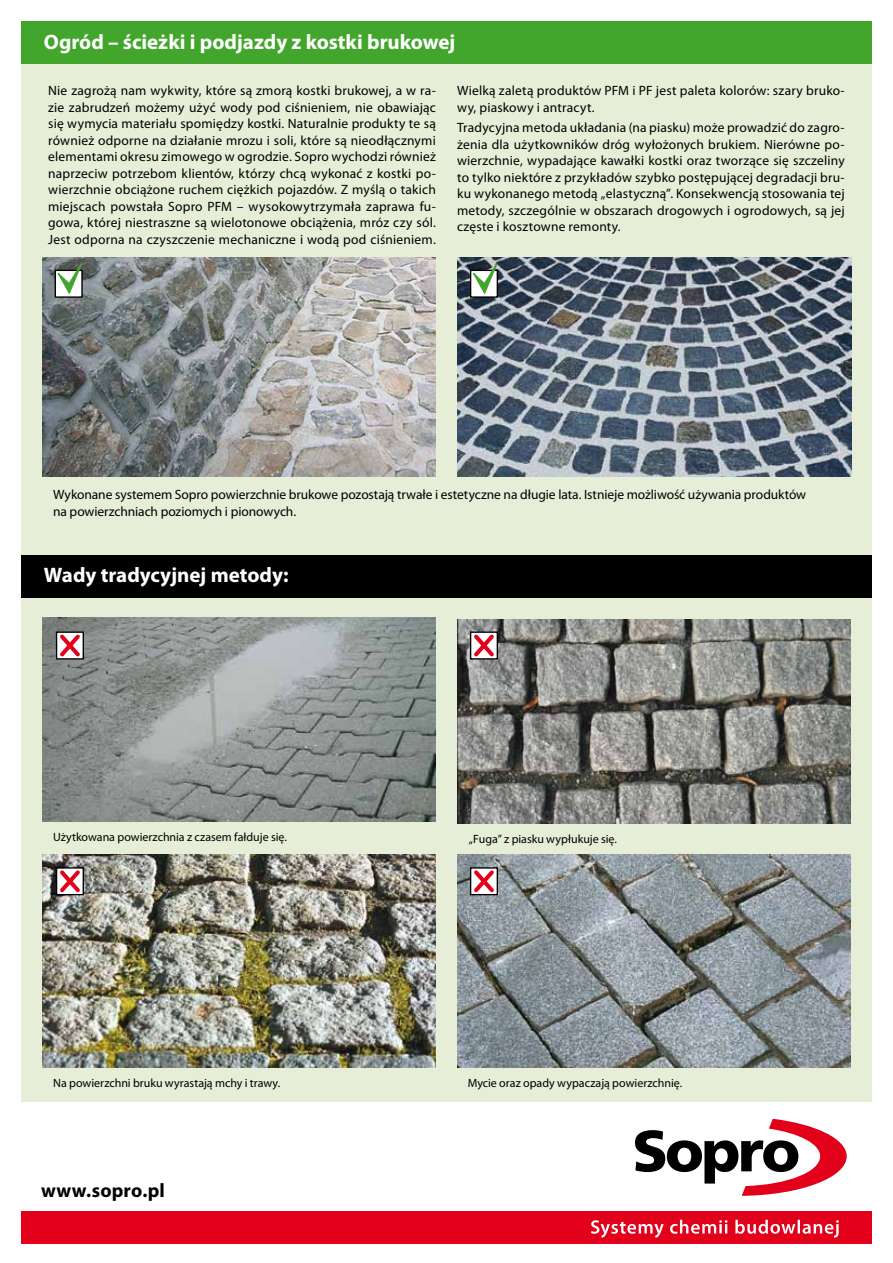
<style>
.page{position:relative;width:893px;height:1263px;background:#fff}
.page>*{position:absolute;margin:0;border:0;box-sizing:border-box;transform-origin:0 0}
.t1{font:700 21px "Myriad Pro";color:#fff}
.t2{font:700 19.5px "Myriad Pro";letter-spacing:.01em;color:#000}
.t3{font:13.5px/16.5px "Myriad Pro";letter-spacing:.005em;color:#000}
.t4{font:12px "Myriad Pro";color:#000}
</style>
<div class="page">
<div style="left:21px;top:54px;width:851px;height:1047px;background:#e6eed7"></div>
<img style="left:43px;top:258px;width:393px;height:218px">
<img style="left:458px;top:258px;width:393px;height:218px">
<div style="left:21px;top:21px;width:851px;height:43px;background:#41a62b"></div>
<div style="left:21px;top:555px;width:851px;height:42px;background:#000"></div>
<img style="left:43px;top:617px;width:393px;height:204px">
<img style="left:43px;top:855px;width:393px;height:212px">
<img style="left:457px;top:619px;width:393px;height:204px">
<img style="left:458px;top:855px;width:392px;height:212px">
<div style="left:55px;top:270px;width:28px;height:28px;border:1px solid #000"></div>
<svg style="left:57px;top:257px;width:32px;height:39px"></svg>
<div style="left:470px;top:270px;width:28px;height:28px;border:1px solid #000"></div>
<svg style="left:472px;top:257px;width:32px;height:39px"></svg>
<svg style="left:56px;top:631px;width:28px;height:29px"></svg>
<svg style="left:470px;top:631px;width:28px;height:29px"></svg>
<svg style="left:56px;top:867px;width:28px;height:29px"></svg>
<svg style="left:470px;top:867px;width:28px;height:29px"></svg>
<div style="left:21px;top:1211px;width:851px;height:32px;background:#e2001a"></div>
<svg style="left:635px;top:1119px;width:212px;height:77px"></svg>
<svg style="left:591px;top:1220px;width:248px;height:18px"></svg>
<h1 class="t1" style="left:44px;top:30px;width:413px">Ogród – ścieżki i podjazdy z kostki brukowej</h1>
<p class="t3" style="left:48px;top:83px;width:389px;text-align:justify">Nie zagrożą nam wykwity, które są zmorą kostki brukowej, a w ra&shy;zie zabrudzeń możemy użyć wody pod ciśnieniem, nie obawiając się wymycia materiału spomiędzy kostki. Naturalnie produkty te są również odporne na działanie mrozu i soli, które są nieodłącznymi elementami okresu zimowego w ogrodzie. Sopro wychodzi również naprzeciw potrzebom klientów, którzy chcą wykonać z kostki po&shy;wierzchnie obciążone ruchem ciężkich pojazdów. Z myślą o takich miejscach powstała Sopro PFM – wysokowytrzymała zaprawa fu&shy;gowa, której niestraszne są wielotonowe obciążenia, mróz czy sól.<br>Jest odporna na czyszczenie mechaniczne i wodą pod ciśnieniem.</p>
<p class="t3" style="left:457px;top:83px;width:389px">Wielką zaletą produktów PFM i PF jest paleta kolorów: szary bruko&shy;wy, piaskowy i antracyt.</p>
<p class="t3" style="left:457px;top:120px;width:389px;text-align:justify">Tradycyjna metoda układania (na piasku) może prowadzić do zagro&shy;żenia dla użytkowników dróg wyłożonych brukiem. Nierówne po&shy;wierzchnie, wypadające kawałki kostki oraz tworzące się szczeliny to tylko niektóre z przykładów szybko postępującej degradacji bru&shy;ku wykonanego metodą „elastyczną”. Konsekwencją stosowania tej metody, szczególnie w obszarach drogowych i ogrodowych, są jej częste i kosztowne remonty.</p>
<p class="t3" style="left:53px;top:487px;width:755px">Wykonane systemem Sopro powierzchnie brukowe pozostają trwałe i estetyczne na długie lata. Istnieje możliwość używania produktów na powierzchniach poziomych i pionowych.</p>
<h1 class="t1" style="left:44px;top:563px;width:246px">Wady tradycyjnej metody:</h1>
<p class="t4" style="left:53px;top:830px;width:235px">Użytkowana powierzchnia z czasem fałduje się.</p>
<p class="t4" style="left:469px;top:832px;width:150px">„Fuga” z piasku wypłukuje się.</p>
<p class="t4" style="left:53px;top:1076px;width:229px">Na powierzchni bruku wyrastają mchy i trawy.</p>
<p class="t4" style="left:468px;top:1076px;width:216px">Mycie oraz opady wypaczają powierzchnię.</p>
<h2 class="t2" style="left:41px;top:1180px;width:125px">www.sopro.pl</h2>
</div>
